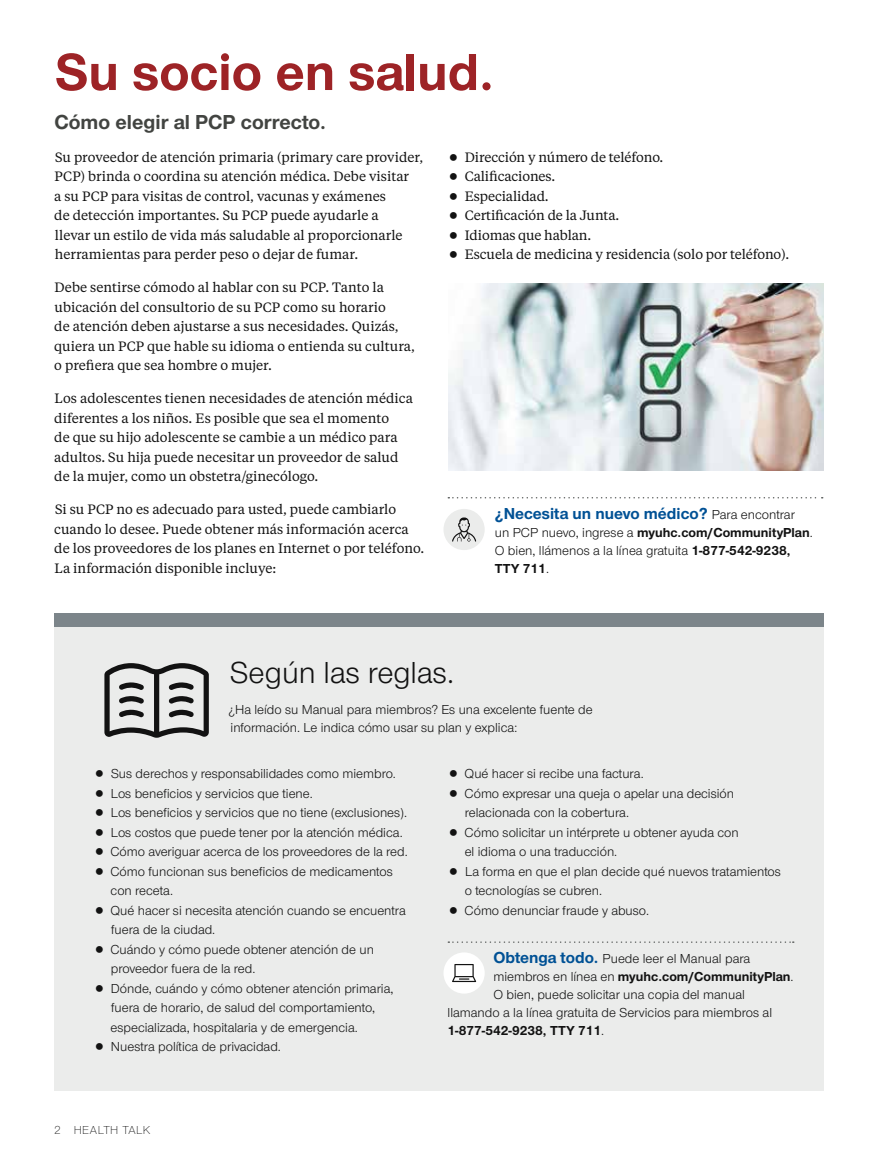
<style>
.page{position:relative;width:878px;height:1161px;background:#fff}
.page>*{position:absolute;margin:0;border:0;box-sizing:border-box;transform-origin:0 0}
.t1{font:700 54px "UHC Sans";color:#9d2326}
.t2{font:31.5px "UHC Sans";color:#121212}
.t3{font:700 21px "UHC Sans";color:#424441}
.t4{font:700 16.5px "UHC Sans";color:#005195}
.t5{font:13.5px/19.5px "UHC Sans";color:#121212}
.t6{font:13.5px/19.5px "UHC Serif Text";color:#121212}
.t7{font:700 13.5px "UHC Sans";color:#121212}
.t8{font:300 12px "UHC Sans";letter-spacing:.04em;color:#121212}
.s1{font-weight:400;font-size:13.5px;color:#121212}
.s2{font-weight:700}
.s3{font-weight:700;font-size:16.5px;color:#005195}
.s4{font-weight:400}
</style>
<div class="page">
<div style="left:54px;top:627px;width:770px;height:464px;background:#ebeceb"></div>
<div style="left:54px;top:614px;width:770px;height:13px;background:#7c858a"></div>
<img style="left:448px;top:284px;width:376px;height:187px">
<svg style="left:448px;top:497px;width:374px;height:2px"></svg>
<div style="left:443px;top:509px;width:41px;height:41px;background:#ebeceb;border-radius:50%"></div>
<svg style="left:452px;top:518px;width:24px;height:24px"></svg>
<svg style="left:448px;top:941px;width:345px;height:2px"></svg>
<div style="left:443px;top:952px;width:41px;height:42px;background:#fff;border-radius:50%"></div>
<svg style="left:452px;top:964px;width:24px;height:18px"></svg>
<svg style="left:104px;top:663px;width:105px;height:75px"></svg>
<h1 class="t1" style="left:55px;top:36px;width:440px">Su socio en salud.</h1>
<h3 class="t3" style="left:55px;top:108px;width:273px">Cómo elegir al PCP correcto.</h3>
<p class="t6" style="left:54px;top:147px;width:370px">Su proveedor de atención primaria (primary care provider, PCP) brinda o coordina su atención médica. Debe visitar<br>a su PCP para visitas de control, vacunas y exámenes<br>de detección importantes. Su PCP puede ayudarle a<br>llevar un estilo de vida más saludable al proporcionarle herramientas para perder peso o dejar de fumar.</p>
<p class="t6" style="left:54px;top:277px;width:362px">Debe sentirse cómodo al hablar con su PCP. Tanto la ubicación del consultorio de su PCP como su horario<br>de atención deben ajustarse a sus necesidades. Quizás, quiera un PCP que hable su idioma o entienda su cultura, o prefiera que sea hombre o mujer.</p>
<p class="t6" style="left:54px;top:388px;width:360px">Los adolescentes tienen necesidades de atención médica diferentes a los niños. Es posible que sea el momento<br>de que su hijo adolescente se cambie a un médico para adultos. Su hija puede necesitar un proveedor de salud de la mujer, como un obstetra/ginecólogo.</p>
<p class="t6" style="left:54px;top:499px;width:371px">Si su PCP no es adecuado para usted, puede cambiarlo cuando lo desee. Puede obtener más información acerca de los proveedores de los planes en Internet o por teléfono.<br>La información disponible incluye:</p>
<p class="t6" style="left:464px;top:147px;width:326px">Dirección y número de teléfono.<br>Calificaciones.<br>Especialidad.<br>Certificación de la Junta.<br>Idiomas que hablan.<br>Escuela de medicina y residencia (solo por teléfono).</p>
<p class="t4" style="left:495px;top:502px;width:301px">¿Necesita un nuevo médico? <span class="s1">Para encontrar</span></p>
<p class="t5" style="left:495px;top:523px;width:319px;line-height:18px">un PCP nuevo, ingrese a <span class="s2">myuhc.com/CommunityPlan</span>.<br>O bien, llámenos a la línea gratuita <span class="s2">1-877-542-9238,<br>TTY 711</span>.</p>
<h2 class="t2" style="left:230px;top:652px;width:225px">Según las reglas.</h2>
<p class="t5" style="left:228px;top:700px;width:366px;line-height:18px">¿Ha leído su Manual para miembros? Es una excelente fuente de información. Le indica cómo usar su plan y explica:</p>
<p class="t5" style="left:110px;top:763px;width:299px">Sus derechos y responsabilidades como miembro.<br>Los beneficios y servicios que tiene.<br>Los beneficios y servicios que no tiene (exclusiones).<br>Los costos que puede tener por la atención médica.<br>Cómo averiguar acerca de los proveedores de la red.<br>Cómo funcionan sus beneficios de medicamentos con receta.<br>Qué hacer si necesita atención cuando se encuentra fuera de la ciudad.<br>Cuándo y cómo puede obtener atención de un proveedor fuera de la red.<br>Dónde, cuándo y cómo obtener atención primaria, fuera de horario, de salud del comportamiento, especializada, hospitalaria y de emergencia.<br>Nuestra política de privacidad.</p>
<p class="t5" style="left:464px;top:763px;width:318px">Qué hacer si recibe una factura.<br>Cómo expresar una queja o apelar una decisión relacionada con la cobertura.<br>Cómo solicitar un intérprete u obtener ayuda con<br>el idioma o una traducción.<br>La forma en que el plan decide qué nuevos tratamientos o tecnologías se cubren.<br>Cómo denunciar fraude y abuso.</p>
<p class="t5" style="left:493px;top:949px;width:258px"><span class="s3">Obtenga todo.</span> Puede leer el Manual para</p>
<p class="t7" style="left:493px;top:968px;width:302px"><span class="s4">miembros en línea en</span> myuhc.com/CommunityPlan<span class="s4">.</span></p>
<p class="t5" style="left:493px;top:984px;width:253px">O bien, puede solicitar una copia del manual</p>
<p class="t5" style="left:447px;top:1002px;width:326px">llamando a la línea gratuita de Servicios para miembros al</p>
<p class="t7" style="left:447px;top:1022px;width:158px">1-877-542-9238, TTY 711<span class="s4">.</span></p>
<p class="t8" style="left:54px;top:1122px;width:98px">2 HEALTH TALK</p>
</div>
